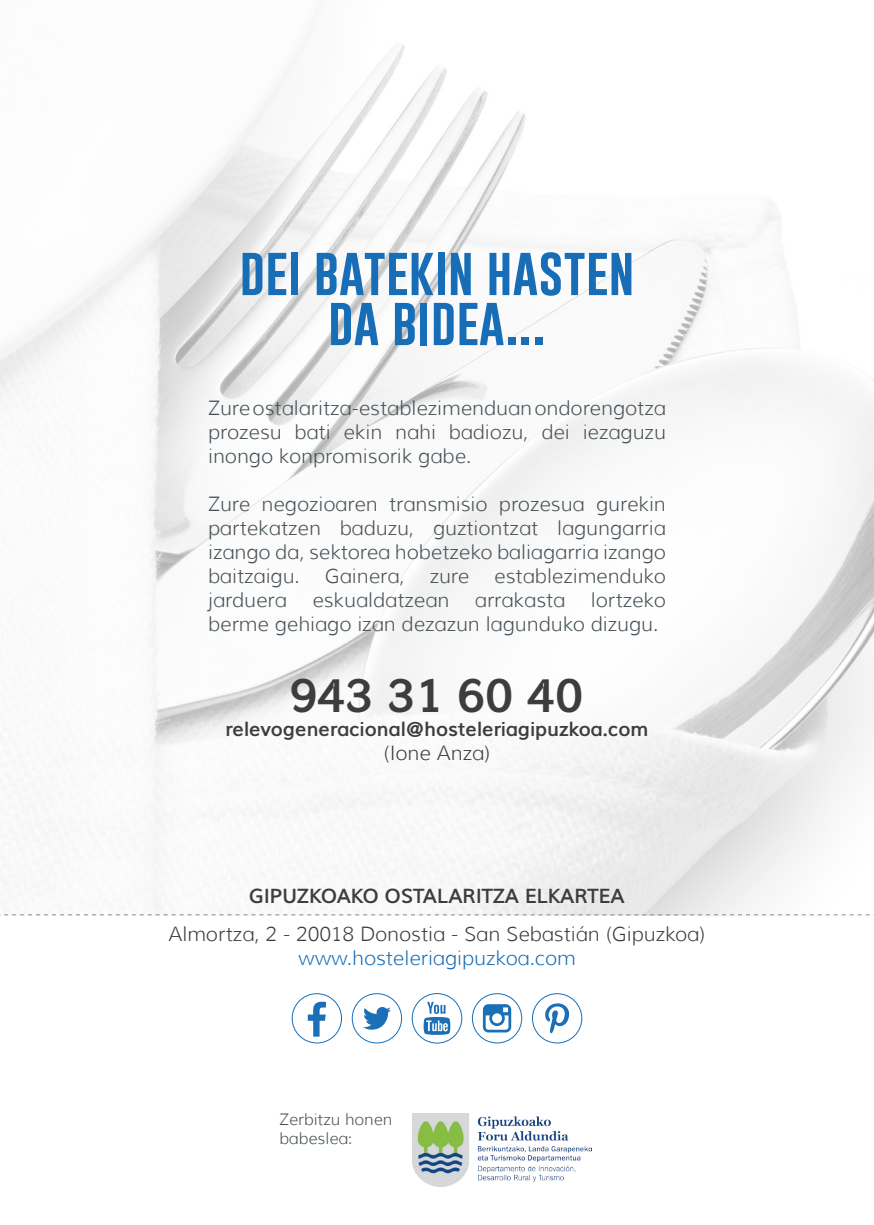
<style>
.page{position:relative;width:874px;height:1225px;background:#fff}
.page>*{position:absolute;margin:0;border:0;box-sizing:border-box;transform-origin:0 0}
.t1{font:50px "Gobold";color:#186eb6}
.t2{font:700 48px "Muli";color:#3d3d3c}
.t3{font:300 20px/24px "Muli";color:#465055;text-align:justify}
.t4{font:700 20px "Muli";color:#3d3d3c}
.t5{font:300 20px "Muli";color:#3d3d3c}
.t6{font:300 20px "Muli";color:#186eb6}
.t7{font:300 16px "Muli";color:#465055}
</style>
<div class="page">
<img style="left:0;top:43px;width:873px;height:871px">
<svg style="left:0;top:914px;width:870px;height:1px"></svg>
<div style="left:412px;top:993px;width:50px;height:50px;border:1px solid #1a6fb7;border-radius:50%"></div>
<svg style="left:423px;top:1001px;width:27px;height:34px"></svg>
<div style="left:472px;top:993px;width:50px;height:50px;border:1px solid #1a6fb7;border-radius:50%"></div>
<svg style="left:482px;top:1004px;width:29px;height:28px"></svg>
<svg style="left:485px;top:1007px;width:23px;height:22px"></svg>
<div style="left:532px;top:993px;width:50px;height:50px;border:1px solid #1a6fb7;border-radius:50%"></div>
<svg style="left:545px;top:1003px;width:24px;height:31px"></svg>
<div style="left:352px;top:993px;width:50px;height:50px;border:1px solid #1a6fb7;border-radius:50%"></div>
<svg style="left:363px;top:1007px;width:27px;height:22px"></svg>
<div style="left:292px;top:993px;width:50px;height:50px;border:1px solid #1a6fb7;border-radius:50%"></div>
<svg style="left:307px;top:1001px;width:19px;height:35px"></svg>
<img style="left:412px;top:1113px;width:179px;height:73px">
<p class="t1" style="left:239px;top:239px;width:396px">DEI BATEKIN HASTEN</p>
<p class="t1" style="left:328px;top:289px;width:219px">DA BIDEA...</p>
<p class="t3" style="left:208px;top:396px;width:459px">Zure ostalaritza-establezimenduan ondorengotza prozesu bati ekin nahi badiozu, dei iezaguzu inongo konpromisorik gabe.</p>
<p class="t3" style="left:208px;top:492px;width:459px">Zure negozioaren transmisio prozesua gurekin partekatzen baduzu, guztiontzat lagungarria izango da, sektorea hobetzeko baliagarria izango baitzaigu. Gainera, zure establezimenduko jarduera</p>
<p class="t3" style="left:208px;top:588px;width:459px;text-indent:382px">lortzeko berme gehiago izan dezazun lagunduko dizugu.</p>
<p class="t3" style="left:312px;top:588px;width:138px">eskualdatzean</p>
<p class="t3" style="left:474px;top:588px;width:92px">arrakasta</p>
<p class="t2" style="left:290px;top:666px;width:295px">943 31 60 40</p>
<p class="t4" style="left:225px;top:716px;width:424px">relevogeneracional@hosteleriagipuzkoa.com</p>
<p class="t5" style="left:383px;top:740px;width:108px">(Ione Anza)</p>
<p class="t4" style="left:249px;top:884px;width:377px">GIPUZKOAKO OSTALARITZA ELKARTEA</p>
<p class="t5" style="left:168px;top:921px;width:538px">Almortza, 2 - 20018 Donostia - San Sebastián (Gipuzkoa)</p>
<p class="t6" style="left:298px;top:945px;width:279px">www.hosteleriagipuzkoa.com</p>
<p class="t7" style="left:279px;top:1109px;width:114px">Zerbitzu honen</p>
<p class="t7" style="left:279px;top:1129px;width:74px">babeslea:</p>
</div>
